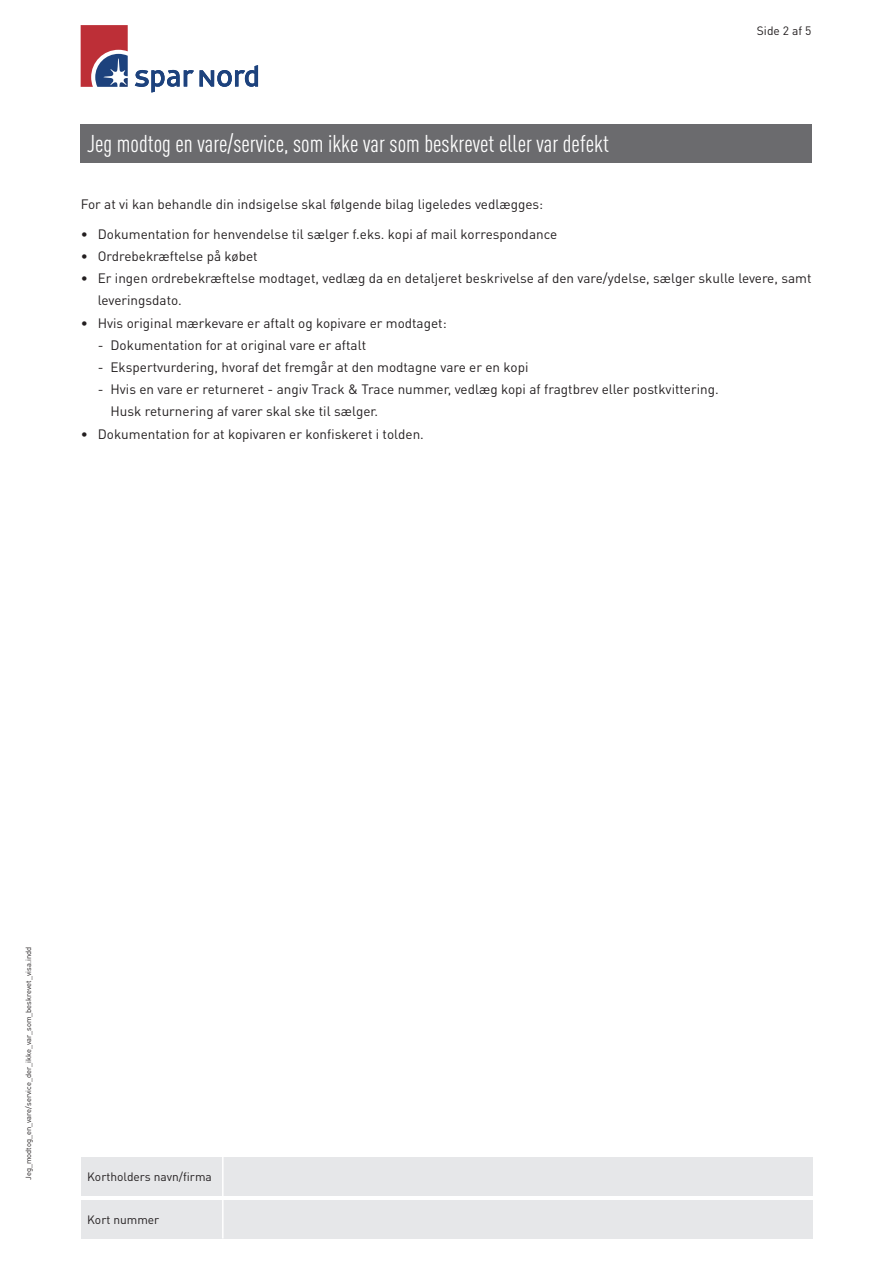
<style>
.page{position:relative;width:893px;height:1263px;background:#fff}
.page>*{position:absolute;margin:0;border:0;box-sizing:border-box;transform-origin:0 0}
.t1{font:condensed 24px "DINOT";color:#fff}
.t2{font:13.5px/22.2px "DINOT";color:#231f20}
.t3{font:12px "DINOT";color:#231f20}
.t4{font:7.5px "DINOT";color:#231f20}
</style>
<div class="page">
<svg style="left:135px;top:65px;width:123px;height:28px"></svg>
<svg style="left:81px;top:25px;width:47px;height:62px;background:#9d5468"></svg>
<div style="left:81px;top:125px;width:731px;height:38px;background:#6b6b6e"></div>
<div style="left:81px;top:1157px;width:731px;height:38px;background:#e6e7e9"></div>
<div style="left:81px;top:1201px;width:731px;height:38px;background:#e6e7e9"></div>
<hr style="left:222px;top:1157px;width:2px;height:81px;background:#fff">
<p class="t1" style="left:87px;top:130px;width:523px">Jeg modtog en vare/service, som ikke var som beskrevet eller var defekt</p>
<p class="t3" style="left:757px;top:22px;width:56px">Side 2 af 5</p>
<p class="t2" style="left:81px;top:193px;width:464px">For at vi kan behandle din indsigelse skal følgende bilag ligeledes vedlægges:</p>
<p class="t2" style="left:81px;top:222px;width:478px">• Dokumentation for henvendelse til sælger f.eks. kopi af mail korrespondance</p>
<p class="t2" style="left:81px;top:244px;width:178px">• Ordrebekræftelse på købet</p>
<p class="t2" style="left:98px;top:267px;width:715px;text-indent:-17px">• Er ingen ordrebekræftelse modtaget, vedlæg da en detaljeret beskrivelse af den vare/ydelse, sælger skulle levere, samt leveringsdato.</p>
<p class="t2" style="left:81px;top:311px;width:367px">• Hvis original mærkevare er aftalt og kopivare er modtaget:</p>
<p class="t2" style="left:98px;top:333px;width:270px">- Dokumentation for at original vare er aftalt</p>
<p class="t2" style="left:98px;top:355px;width:432px">- Ekspertvurdering, hvoraf det fremgår at den modtagne vare er en kopi</p>
<p class="t2" style="left:111px;top:378px;width:610px;text-indent:-13px">- Hvis en vare er returneret - angiv Track &amp; Trace nummer, vedlæg kopi af fragtbrev eller postkvittering.<br>Husk returnering af varer skal ske til sælger.</p>
<p class="t2" style="left:81px;top:422px;width:345px">• Dokumentation for at kopivaren er konfiskeret i tolden.</p>
<p class="t4" style="left:23px;top:1180px;width:235px;rotate:-90deg">Jeg_modtog_en_vare/service_der_ikke_var_som_beskrevet_visa.indd</p>
<p class="t3" style="left:87px;top:1169px;width:126px">Kortholders navn/firma</p>
<p class="t3" style="left:87px;top:1211px;width:74px">Kort nummer</p>
</div>
